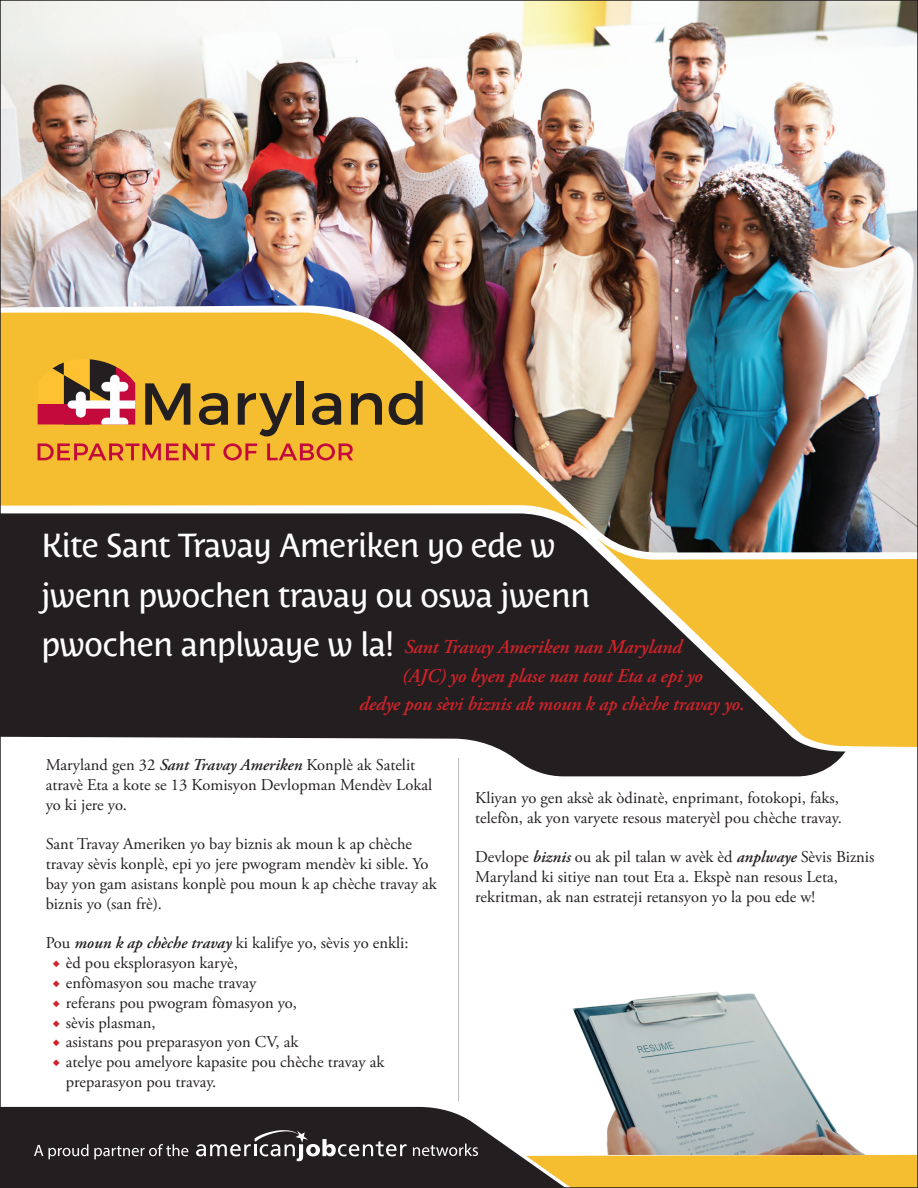
<style>
.page{position:relative;width:918px;height:1188px;background:#fff}
.page>*{position:absolute;margin:0;border:0;box-sizing:border-box;transform-origin:0 0}
.t1{font:33px/49.5px "Costa Std";letter-spacing:-.02em;color:#fff}
.t2{font:italic 600 19.5px "Adobe Garamond Pro";letter-spacing:-.01em;color:#d1232a}
.t3{font:16.5px/19.8px "Adobe Garamond Pro";color:#231f20}
.s1{font-weight:600;font-style:italic}
.s2{font-family:"Minion Pro";color:#d1232a}
</style>
<div class="page">
<div style="left:851px;top:559px;width:64px;height:188px;background:#f5bd30"></div>
<svg style="left:3px;top:553px;width:843px;height:223px;background:#594f3e"></svg>
<img style="left:3px;top:3px;width:912px;height:550px">
<svg style="left:3px;top:312px;width:588px;height:221px;background:#cc9f47"></svg>
<svg style="left:38px;top:359px;width:97px;height:66px"></svg>
<svg style="left:145px;top:383px;width:45px;height:42px;background:#896b27"></svg>
<svg style="left:199px;top:393px;width:29px;height:32px"></svg>
<svg style="left:238px;top:393px;width:54px;height:43px;background:#ab862a"></svg>
<div style="left:297px;top:381px;width:7px;height:44px;background:#231f20"></div>
<svg style="left:312px;top:393px;width:29px;height:32px"></svg>
<svg style="left:351px;top:393px;width:31px;height:32px"></svg>
<svg style="left:389px;top:381px;width:34px;height:44px"></svg>
<svg style="left:38px;top:443px;width:177px;height:17px;background:#e17734"></svg>
<svg style="left:223px;top:443px;width:34px;height:17px"></svg>
<svg style="left:267px;top:443px;width:86px;height:17px"></svg>
<div style="left:575px;top:1155px;width:340px;height:30px;background:#f5bd30"></div>
<svg style="left:3px;top:1107px;width:572px;height:78px;background:#413c39"></svg>
<svg style="left:34px;top:1144px;width:154px;height:15px;background:#504d4e"></svg>
<svg style="left:413px;top:1144px;width:65px;height:12px"></svg>
<svg style="left:196px;top:1130px;width:211px;height:31px;background:#4b4849"></svg>
<hr style="left:458px;top:758px;width:1px;height:344px;background:#231f20">
<img style="left:559px;top:992px;width:305px;height:162px">
<p class="t1" style="left:41px;top:521px;width:516px">Kite Sant Travay Ameriken yo ede w</p>
<p class="t1" style="left:41px;top:571px;width:551px">jwenn pwochen travay ou oswa jwenn pwochen anplwaye w la!</p>
<p class="t2" style="left:404px;top:636px;width:279px">Sant Travay Ameriken nan Maryland</p>
<p class="t2" style="left:402px;top:664px;width:302px">(AJC) yo byen plase nan tout Eta a epi yo</p>
<p class="t2" style="left:359px;top:693px;width:387px">dedye pou sèvi biznis ak moun k ap chèche travay yo.</p>
<p class="t3" style="left:46px;top:756px;width:388px">Maryland gen 32 <span class="s1">Sant Travay Ameriken</span> Konplè ak Satelit atravè Eta a kote se 13 Komisyon Devlopman Mendèv Lokal yo ki jere yo.</p>
<p class="t3" style="left:46px;top:835px;width:393px">Sant Travay Ameriken yo bay biznis ak moun k ap chèche travay sèvis konplè, epi yo jere pwogram mendèv ki sible. Yo bay yon gam asistans konplè pou moun k ap chèche travay ak biznis yo (san frè).</p>
<p class="t3" style="left:46px;top:934px;width:364px">Pou <span class="s1">moun k ap chèche travay</span> ki kalifye yo, sèvis yo enkli:</p>
<p class="t3" style="left:52px;top:954px;width:187px"><span class="s2">◆</span> èd pou eksplorasyon karyè,</p>
<p class="t3" style="left:52px;top:973px;width:205px"><span class="s2">◆</span> enfòmasyon sou mache travay</p>
<p class="t3" style="left:52px;top:993px;width:246px"><span class="s2">◆</span> referans pou pwogram fòmasyon yo,</p>
<p class="t3" style="left:52px;top:1013px;width:105px"><span class="s2">◆</span> sèvis plasman,</p>
<p class="t3" style="left:52px;top:1033px;width:247px"><span class="s2">◆</span> asistans pou preparasyon yon CV, ak</p>
<p class="t3" style="left:66px;top:1053px;width:320px;text-indent:-14px"><span class="s2">◆</span> atelye pou amelyore kapasite pou chèche travay ak preparasyon pou travay.</p>
<p class="t3" style="left:475px;top:789px;width:368px">Kliyan yo gen aksè ak òdinatè, enprimant, fotokopi, faks, telefòn, ak yon varyete resous materyèl pou chèche travay.</p>
<p class="t3" style="left:475px;top:848px;width:401px">Devlope <span class="s1">biznis</span> ou ak pil talan w avèk èd <span class="s1">anplwaye</span> Sèvis Biznis<br>Maryland ki sitiye nan tout Eta a. Ekspè nan resous Leta, rekritman, ak nan estrateji retansyon yo la pou ede w!</p>
</div>
